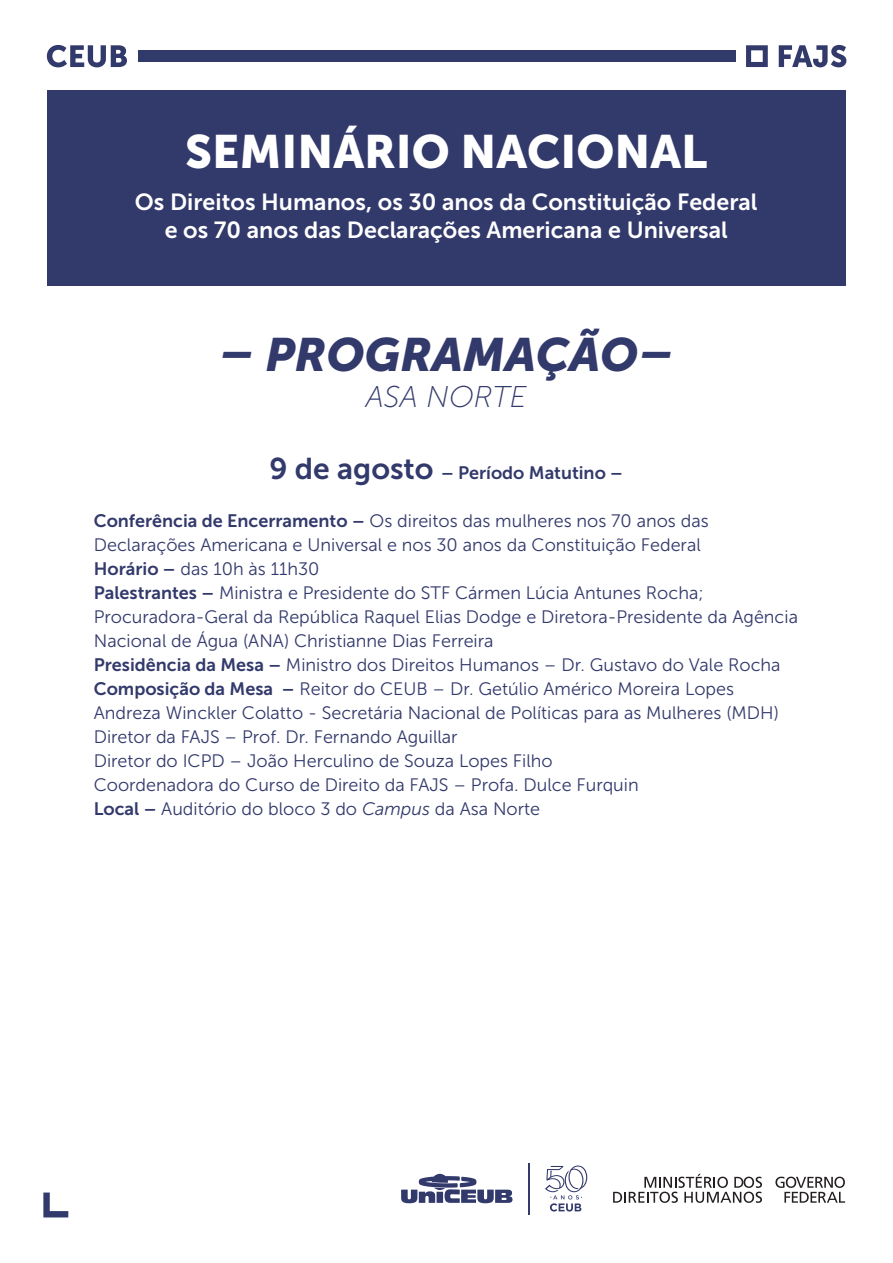
<style>
.page{position:relative;width:893px;height:1263px;background:#fff}
.page>*{position:absolute;margin:0;border:0;box-sizing:border-box;transform-origin:0 0}
.t1{font:46.5px "Museo Sans 900";color:#fff}
.t2{font:italic 46.5px "Museo Sans 900";color:#32396b}
.t3{font:italic 30px "Museo Sans 100";color:#32396b}
.t4{font:23.25px/27.9px "Museo Sans 700";color:#fff;text-align:center}
.t5{font:18px/24px "Museo Sans 300";color:#32396b}
.t6{font:18px "Museo Sans 700";color:#32396b}
.s1{font-size:30px}
.s2{font-family:"Museo Sans 700"}
.s3{font-style:italic}
</style>
<div class="page">
<div style="left:47px;top:90px;width:799px;height:195px;background:#32396b"></div>
<svg style="left:779px;top:45px;width:67px;height:22px"></svg>
<svg style="left:746px;top:45px;width:22px;height:22px"></svg>
<div style="left:138px;top:51px;width:597px;height:11px;background:#32396b"></div>
<svg style="left:43px;top:1192px;width:25px;height:25px"></svg>
<svg style="left:47px;top:45px;width:80px;height:22px"></svg>
<hr style="left:529px;top:1163px;width:1px;height:51px;background:#32396b">
<svg style="left:401px;top:1174px;width:111px;height:29px"></svg>
<svg style="left:545px;top:1165px;width:42px;height:46px"></svg>
<svg style="left:775px;top:1177px;width:70px;height:26px"></svg>
<svg style="left:613px;top:1174px;width:149px;height:29px"></svg>
<h1 class="t1" style="left:185px;top:125px;width:524px">SEMINÁRIO NACIONAL</h1>
<p class="t4" style="left:135px;top:188px;width:624px">Os Direitos Humanos, os 30 anos da Constituição Federal e os 70 anos das Declarações Americana e Universal</p>
<h1 class="t2" style="left:219px;top:328px;width:456px">– PROGRAMAÇÃO–</h1>
<h2 class="t3" style="left:366px;top:380px;width:163px">ASA NORTE</h2>
<p class="t6" style="left:270px;top:463px;width:355px"><span class="s1">9 de agosto</span> – Período Matutino –</p>
<p class="t5" style="left:94px;top:509px;width:706px"><span class="s2">Conferência de Encerramento –</span> Os direitos das mulheres nos 70 anos das Declarações Americana e Universal e nos 30 anos da Constituição Federal<br><span class="s2">Horário –</span> das 10h às 11h30<br><span class="s2">Palestrantes –</span> Ministra e Presidente do STF Cármen Lúcia Antunes Rocha; Procuradora-Geral da República Raquel Elias Dodge e Diretora-Presidente da Agência Nacional de Água (ANA) Christianne Dias Ferreira<br><span class="s2">Presidência da Mesa –</span> Ministro dos Direitos Humanos – Dr. Gustavo do Vale Rocha <span class="s2">Composição da Mesa –</span> Reitor do CEUB – Dr. Getúlio Américo Moreira Lopes Andreza Winckler Colatto - Secretária Nacional de Políticas para as Mulheres (MDH)<br>Diretor da FAJS – Prof. Dr. Fernando Aguillar<br>Diretor do ICPD – João Herculino de Souza Lopes Filho<br>Coordenadora do Curso de Direito da FAJS – Profa. Dulce Furquin<br><span class="s2">Local –</span> Auditório do bloco 3 do <span class="s3">Campus</span> da Asa Norte</p>
</div>
